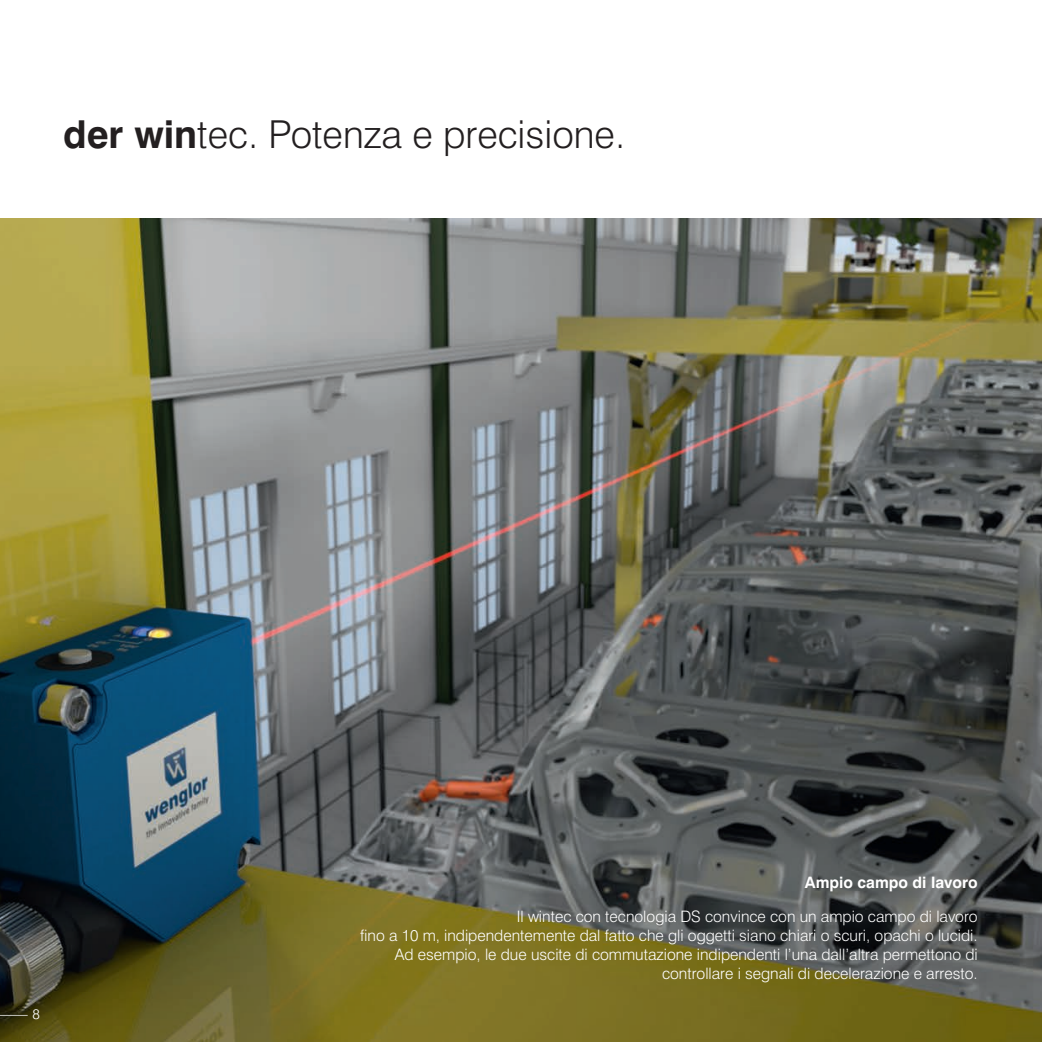
<style>
.page{position:relative;width:1042px;height:1042px;background:#fff}
.page>*{position:absolute;margin:0;border:0;box-sizing:border-box;transform-origin:0 0}
.t1{font:300 38.5px "Swiss 721 BT";color:#231f20}
.t2{font:300 15.75px/19.2px "Swiss 721 BT";color:#fff;text-align:right}
.t3{font:700 15.75px "Swiss 721 BT";color:#fff}
.t4{font:300 14px "Swiss 721 BT";color:#fff;scale:3 1}
.s1{font-weight:700}
</style>
<div class="page">
<hr style="left:1041px;top:0;width:1px;height:1042px;background:#d5d9dc">
<img style="left:0;top:218px;width:1042px;height:824px">
<h1 class="t1" style="left:63px;top:111px;width:564px"><span class="s1">der win</span>tec. Potenza e precisione.</h1>
<p class="t4" style="left:-15px;top:1005px;width:20px">— 8</p>
<p class="t3" style="left:805px;top:872px;width:174px">Ampio campo di lavoro</p>
<p class="t2" style="left:360px;top:906px;width:619px">Il wintec con tecnologia DS convince con un ampio campo di lavoro<br>fino a 10 m, indipendentemente dal fatto che gli oggetti siano chiari o scuri, opachi o lucidi.<br>Ad esempio, le due uscite di commutazione indipendenti l’una dall’altra permettono di controllare i segnali di decelerazione e arresto.</p>
</div>
